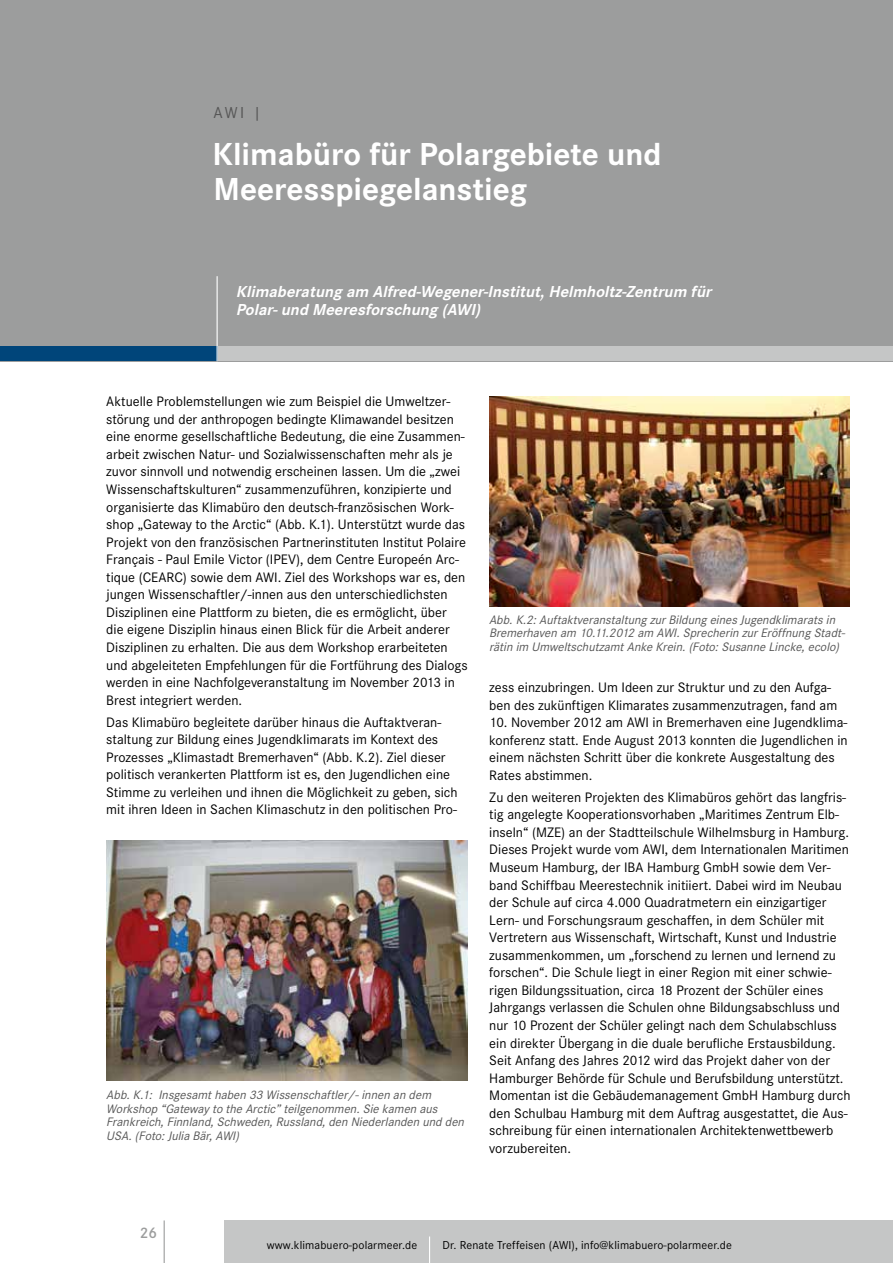
<style>
.page{position:relative;width:893px;height:1263px;background:#fff}
.page>*{position:absolute;margin:0;border:0;box-sizing:border-box;transform-origin:0 0}
.t1{font:700 33px/34.5px "Corporate S";color:#fff}
.t2{font:italic 700 16.5px/18px "Corporate S";color:#fff}
.t3{font:16.5px "Corporate S";color:#565656}
.t4{font:600 15.75px "Corporate S";color:#9c9d9d}
.t5{font:14.25px/17.5px "Corporate S";color:#000}
.t6{font:italic 12.75px/13.5px "Corporate S";color:#565656}
.t7{font:12px "Corporate S";letter-spacing:.01em;color:#000}
</style>
<div class="page">
<hr style="left:164px;top:1220px;width:1px;height:43px;background:#9c9d9d">
<div style="left:0;top:0;width:893px;height:361px;background:#9c9d9d"></div>
<img style="left:106px;top:840px;width:362px;height:240px">
<img style="left:489px;top:396px;width:360px;height:210px">
<div style="left:217px;top:346px;width:676px;height:15px;background:#c5c6c6"></div>
<div style="left:0;top:346px;width:217px;height:15px;background:#00457a"></div>
<hr style="left:217px;top:276px;width:1px;height:85px;background:#fff">
<div style="left:224px;top:1220px;width:669px;height:43px;background:#c5c6c6"></div>
<svg style="left:429px;top:1236px;width:1px;height:27px"></svg>
<hr style="left:892px;top:0;width:1px;height:361px;background:#9c9d9d">
<p class="t3" style="left:213px;top:104px;width:50px">AWI |</p>
<h1 class="t1" style="left:212px;top:137px;width:451px">Klimabüro für Polargebiete und<br>Meeresspiegelanstieg</h1>
<p class="t2" style="left:236px;top:282px;width:481px">Klimaberatung am Alfred-Wegener-Institut,Helmholtz-Zentrum für<br>Polar-und Meeresforschung (AWI)</p>
<p class="t5" style="left:106px;top:393px;width:363px">Aktuelle Problemstellungen wie zum Beispiel die Umweltzer&shy;störung und der anthropogen bedingte Klimawandel besitzen eine enorme gesellschaftliche Bedeutung, die eine Zusammen&shy;arbeit zwischen Natur- und Sozialwissenschaften mehr als je zuvor sinnvoll und notwendig erscheinen lassen. Um die „zwei Wissenschaftskulturen“ zusammenzuführen, konzipierte und organisierte das Klimabüro den deutsch-französischen Work&shy;shop „Gateway to the Arctic“ (Abb. K.1). Unterstützt wurde das Projekt von den französischen Partnerinstituten Institut Polaire Français - Paul Emile Victor (IPEV), dem Centre Europeén Arc&shy;tique (CEARC) sowie dem AWI. Ziel des Workshops war es, den jungen Wissenschaftler/-innen aus den unterschiedlichsten Disziplinen eine Plattform zu bieten, die es ermöglicht, über<br>die eigene Disziplin hinaus einen Blick für die Arbeit anderer Disziplinen zu erhalten. Die aus dem Workshop erarbeiteten und abgeleiteten Empfehlungen für die Fortführung des Dialogs werden in eine Nachfolgeveranstaltung im November 2013 in Brest integriert werden.</p>
<p class="t5" style="left:106px;top:713px;width:353px">Das Klimabüro begleitete darüber hinaus die Auftaktveran&shy;staltung zur Bildung eines Jugendklimarats im Kontext des Prozesses „Klimastadt Bremerhaven“ (Abb. K.2). Ziel dieser politisch verankerten Plattform ist es, den Jugendlichen eine Stimme zu verleihen und ihnen die Möglichkeit zu geben, sich mit ihren Ideen in Sachen Klimaschutz in den politischen Pro-</p>
<p class="t6" style="left:106px;top:1088px;width:362px">Abb.K.1: Insgesamthaben 33 Wissenschaftler/-innen an dem Workshop “Gatewayto the Arctic”teilgenommen.Sie kamen aus Frankreich,Finnland,Schweden,Russland,den Niederlanden und den USA.(Foto:Julia Bär,AWI)</p>
<p class="t6" style="left:489px;top:613px;width:360px">Abb.K.2:Auftaktveranstaltung zurBildung einesJugendklimaratsin<br>Bremerhaven am 10.11.2012 am AWI.Sprecherin zurEröffnung Stadt&shy;rätin im UmweltschutzamtAnke Krein.(Foto:Susanne Lincke,ecolo)</p>
<p class="t5" style="left:489px;top:679px;width:349px">zess einzubringen. Um Ideen zur Struktur und zu den Aufga&shy;ben des zukünftigen Klimarates zusammenzutragen, fand am</p>
<p class="t5" style="left:489px;top:714px;width:360px">10. November 2012 am AWI in Bremerhaven eine Jugendklima&shy;konferenz statt. Ende August 2013 konnten die Jugendlichen in einem nächsten Schritt über die konkrete Ausgestaltung des Rates abstimmen.</p>
<p class="t5" style="left:489px;top:788px;width:363px">Zu den weiteren Projekten des Klimabüros gehört das langfris&shy;tig angelegte Kooperationsvorhaben „Maritimes Zentrum Elb&shy;inseln“ (MZE) an der Stadtteilschule Wilhelmsburg in Hamburg.<br>Dieses Projekt wurde vom AWI, dem Internationalen Maritimen Museum Hamburg, der IBA Hamburg GmbH sowie dem Ver&shy;band Schiffbau Meerestechnik initiiert. Dabei wird im Neubau der Schule auf circa 4.000 Quadratmetern ein einzigartiger Lern- und Forschungsraum geschaffen, in dem Schüler mit Vertretern aus Wissenschaft, Wirtschaft, Kunst und Industrie zusammenkommen, um „forschend zu lernen und lernend zu forschen“. Die Schule liegt in einer Region mit einer schwie&shy;rigen Bildungssituation, circa 18 Prozent der Schüler eines Jahrgangs verlassen die Schulen ohne Bildungsabschluss und nur 10 Prozent der Schüler gelingt nach dem Schulabschluss ein direkter Übergang in die duale berufliche Erstausbildung.<br>Seit Anfang des Jahres 2012 wird das Projekt daher von der Hamburger Behörde für Schule und Berufsbildung unterstützt.<br>Momentan ist die Gebäudemanagement GmbH Hamburg durch den Schulbau Hamburg mit dem Auftrag ausgestattet, die Aus&shy;schreibung für einen internationalen Architektenwettbewerb vorzubereiten.</p>
<p class="t4" style="left:140px;top:1224px;width:19px">26</p>
<p class="t7" style="left:267px;top:1238px;width:152px">www.klimabuero-polarmeer.de</p>
<p class="t7" style="left:442px;top:1238px;width:291px">Dr. Renate Treffeisen (AWI), info@klimabuero-polarmeer.de</p>
</div>
